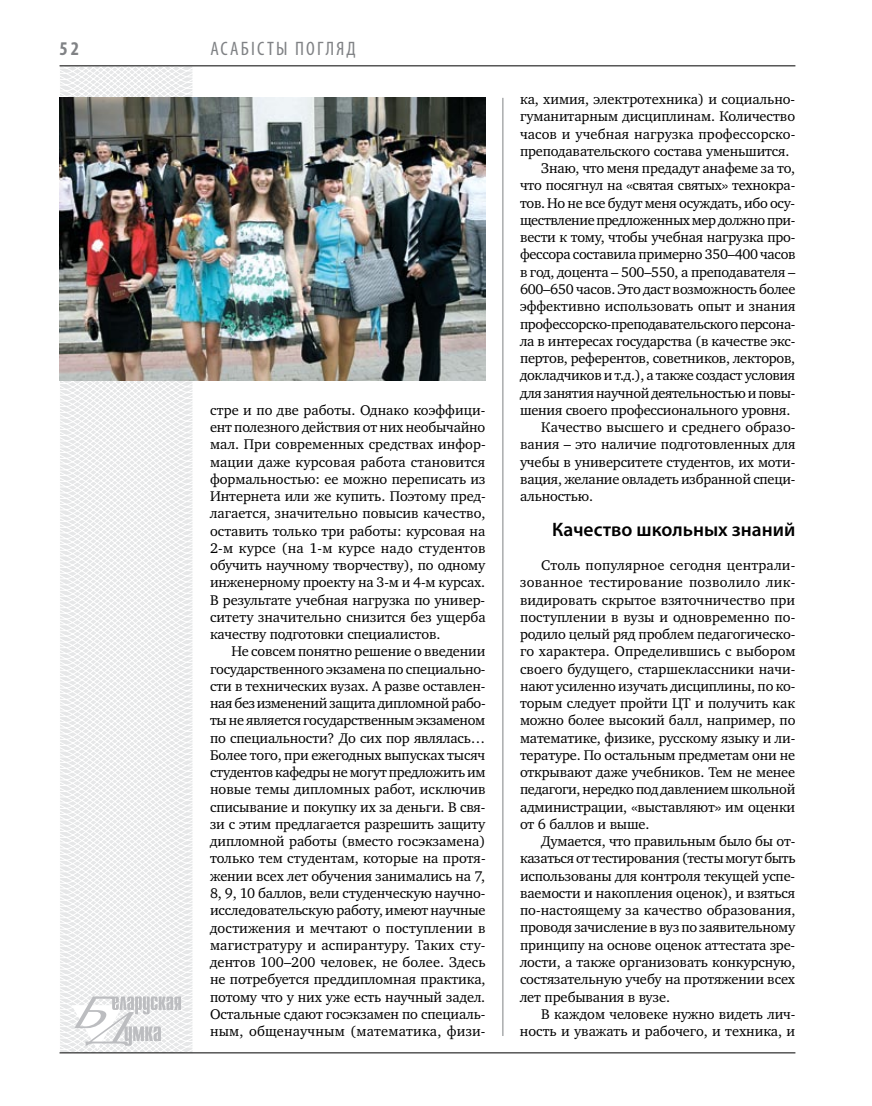
<style>
.page{position:relative;width:872px;height:1106px;background:#fff}
.page>*{position:absolute;margin:0;border:0;box-sizing:border-box;transform-origin:0 0}
.t1{font:600 19.5px "Myriad Pro";color:#000}
.t2{font:condensed 19.5px "Myriad Pro";color:#808285}
.t3{font:700 condensed 19.5px "Myriad Pro";color:#808285}
.t4{font:14.4px/17.2px "Charter C";letter-spacing:-.01em;color:#000;text-align:justify}
.t5{font:14.4px "Charter C";letter-spacing:-.03em;color:#000}
</style>
<div class="page">
<svg style="left:59px;top:65px;width:192px;height:989px"></svg>
<hr style="left:502px;top:98px;width:1px;height:938px;background:#808285">
<hr style="left:60px;top:1052px;width:735px;height:1px;background:#000">
<svg style="left:71px;top:996px;width:110px;height:53px"></svg>
<hr style="left:60px;top:65px;width:735px;height:1px;background:#000">
<img style="left:60px;top:97px;width:425px;height:283px">
<h1 class="t3" style="left:60px;top:37px;width:21px">52</h1>
<h1 class="t2" style="left:210px;top:37px;width:11px">асаб</h1>
<h1 class="t2" style="left:251px;top:37px;width:105px">істы погляд</h1>
<p class="t4" style="left:210px;top:401px;width:277px">стре и по две работы. Однако коэффици&shy;ент полезного действия от них необычайно мал. При современных средствах инфор&shy;мации даже курсовая работа становится формальностью: ее можно переписать из Интернета или же купить. Поэтому пред&shy;лагается, значительно повысив качество, оставить только три работы: курсовая на 2-м курсе (на 1-м курсе надо студентов обучить научному творчеству), по одному инженерному проекту на 3-м и 4-м курсах.<br>В результате учебная нагрузка по универ&shy;ситету значительно снизится без ущерба качеству подготовки специалистов.</p>
<p class="t4" style="left:210px;top:643px;width:277px;text-indent:21px">Не совсем понятно решение о введении государственного экзамена по специально&shy;сти в технических вузах. А разве оставлен&shy;ная без изменений защита дипломной рабо&shy;ты не является государственным экзаменом по специальности? До сих пор являлась… Более того, при ежегодных выпусках тысяч студентов кафедры не могут предложить им новые темы дипломных работ, исключив списывание и покупку их за деньги. В свя&shy;зи с этим предлагается разрешить защиту дипломной работы (вместо госэкзамена) только тем студентам, которые на протя&shy;жении всех лет обучения занимались на 7, 8, 9, 10 баллов, вели студенческую научно&shy;исследовательскую работу, имеют научные достижения и мечтают о поступлении в магистратуру и аспирантуру. Таких сту&shy;дентов 100–200 человек, не более. Здесь не потребуется преддипломная практика, потому что у них уже есть научный задел.<br>Остальные сдают госэкзамен по специаль&shy;ным, общенаучным (математика, физи-</p>
<p class="t4" style="left:520px;top:91px;width:277px">ка, химия, электротехника) и социально-</p>
<p class="t4" style="left:520px;top:108px;width:277px">гуманитарным дисциплинам. Количество</p>
<p class="t4" style="left:520px;top:125px;width:277px">часов и учебная нагрузка профессорско-</p>
<p class="t4" style="left:520px;top:143px;width:271px">преподавательского состава уменьшится.</p>
<p class="t4" style="left:541px;top:160px;width:255px">Знаю, что меня предадут анафеме за то,</p>
<p class="t4" style="left:520px;top:177px;width:277px">что посягнул на «святая святых» технокра-</p>
<p class="t4" style="left:520px;top:194px;width:277px">тов. Но не все будут меня осуждать, ибо осу-</p>
<p class="t5" style="left:520px;top:212px;width:277px">ществление предложенных мер должно при-</p>
<p class="t4" style="left:520px;top:229px;width:277px">вести к тому, чтобы учебная нагрузка про-</p>
<p class="t4" style="left:520px;top:246px;width:277px">фессора составила примерно 350–400 часов</p>
<p class="t4" style="left:520px;top:263px;width:277px">в год, доцента – 500–550, а преподавателя –</p>
<p class="t4" style="left:520px;top:281px;width:277px">600–650 часов. Это даст возможность более</p>
<p class="t4" style="left:520px;top:298px;width:277px">эффективно использовать опыт и знания</p>
<p class="t4" style="left:520px;top:315px;width:277px">профессорско-преподавательского персона-</p>
<p class="t4" style="left:520px;top:332px;width:277px">ла в интересах государства (в качестве экс-</p>
<p class="t4" style="left:520px;top:350px;width:277px">пертов, референтов, советников, лекторов,</p>
<p class="t4" style="left:520px;top:367px;width:277px">докладчиков и т.д.), а также создаст условия</p>
<p class="t4" style="left:520px;top:384px;width:277px">для занятия научной деятельностью и повы-</p>
<p class="t4" style="left:520px;top:401px;width:272px">шения своего профессионального уровня.</p>
<p class="t4" style="left:541px;top:419px;width:256px">Качество высшего и среднего образо-</p>
<p class="t4" style="left:520px;top:436px;width:277px">вания – это наличие подготовленных для</p>
<p class="t4" style="left:520px;top:453px;width:277px">учебы в университете студентов, их моти-</p>
<p class="t4" style="left:520px;top:470px;width:277px">вация, желание овладеть избранной специ-</p>
<p class="t4" style="left:520px;top:488px;width:75px">альностью.</p>
<h1 class="t1" style="left:552px;top:516px;width:245px">Качество школьных знаний</h1>
<p class="t4" style="left:520px;top:556px;width:277px;text-indent:21px">Столь популярное сегодня централи&shy;зованное тестирование позволило лик&shy;видировать скрытое взяточничество при поступлении в вузы и одновременно по&shy;родило целый ряд проблем педагогическо&shy;го характера. Определившись с выбором своего будущего, старшеклассники начи&shy;нают усиленно изучать дисциплины, по ко&shy;торым следует пройти ЦТ и получить как можно более высокий балл, например, по математике, физике, русскому языку и ли&shy;тературе. По остальным предметам они не открывают даже учебников. Тем не менее педагоги, нередко под давлением школьной администрации, «выставляют» им оценки от 6 баллов и выше.</p>
<p class="t4" style="left:520px;top:832px;width:277px;text-indent:21px">Думается, что правильным было бы от&shy;казаться от тестирования (тесты могут быть использованы для контроля текущей успе&shy;ваемости и накопления оценок), и взяться по-настоящему за качество образования, проводя зачисление в вуз по заявительному принципу на основе оценок аттестата зре&shy;лости, а также организовать конкурсную, состязательную учебу на протяжении всех лет пребывания в вузе.</p>
<p class="t4" style="left:520px;top:1005px;width:277px;text-align:right">В каждом человеке нужно видеть лич&shy;ность и уважать и рабочего, и техника, и</p>
</div>
